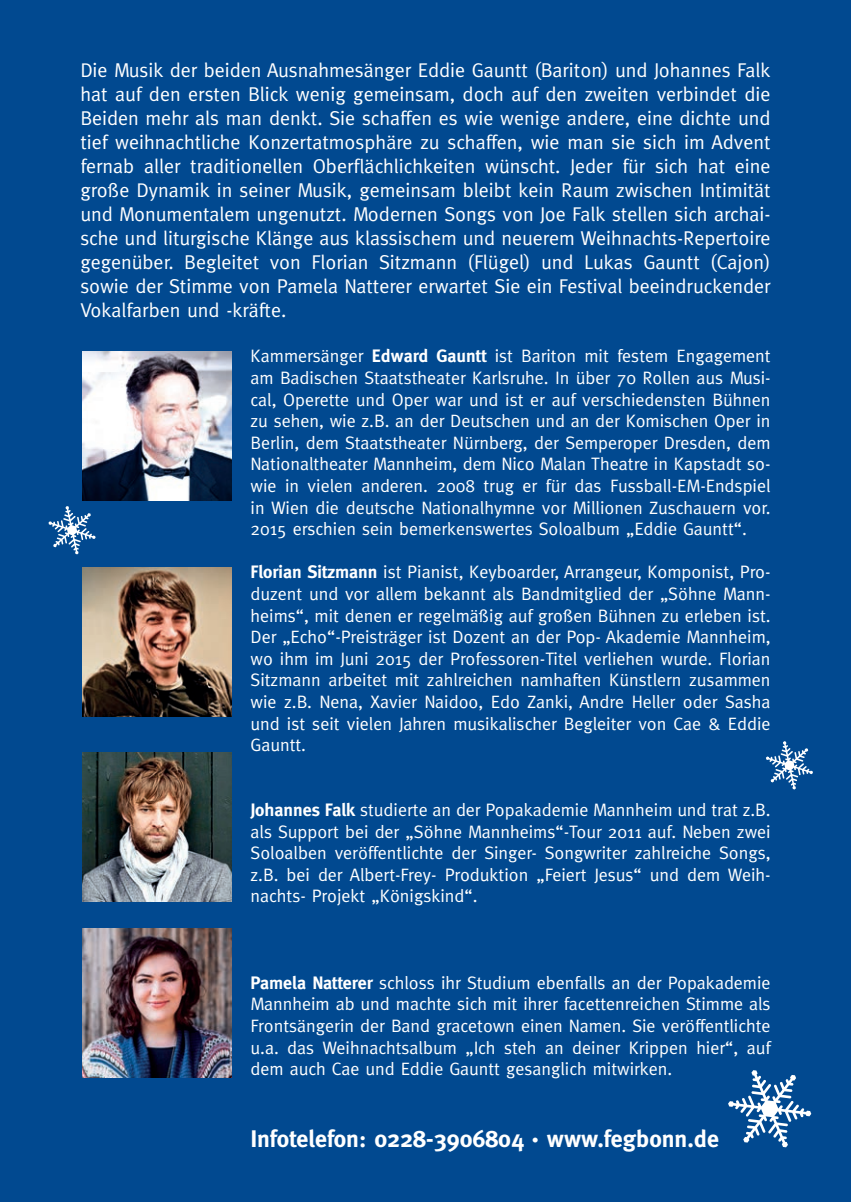
<style>
.page{position:relative;width:851px;height:1202px;background:#fff}
.page>*{position:absolute;margin:0;border:0;box-sizing:border-box;transform-origin:0 0}
.t1{font:700 24px "Meta";color:#fff}
.t2{font:20px/24px "Meta";color:#fff;text-align:justify}
.t3{font:18px/21.6px "Meta";color:#fff;text-align:justify}
.s1{font-weight:700}
.s2{font-size:14px}
</style>
<div class="page">
<div style="left:0;top:0;width:850px;height:1202px;background:#014990"></div>
<img style="left:82px;top:352px;width:149px;height:149px">
<img style="left:82px;top:567px;width:149px;height:149px">
<img style="left:82px;top:752px;width:149px;height:149px">
<img style="left:82px;top:928px;width:149px;height:149px">
<svg style="left:728px;top:1070px;width:83px;height:77px"></svg>
<svg style="left:766px;top:741px;width:46px;height:48px"></svg>
<svg style="left:48px;top:506px;width:48px;height:48px"></svg>
<p class="t2" style="left:80px;top:58px;width:691px">Die Musik der beiden Ausnahmesänger Eddie Gauntt (Bariton) und Johannes Falk hat auf den ersten Blick wenig gemeinsam, doch auf den zweiten verbindet die Beiden mehr als man denkt. Sie schaffen es wie wenige andere, eine dichte und tief weihnachtliche Konzertatmosphäre zu schaffen, wie man sie sich im Advent fernab aller traditionellen Oberflächlichkeiten wünscht. Jeder für sich hat eine große Dynamik in seiner Musik, gemeinsam bleibt kein Raum zwischen Intimität und Monumentalem ungenutzt. Modernen Songs von Joe Falk stellen sich archai&shy;sche und liturgische Klänge aus klassischem und neuerem Weihnachts-Repertoire gegenüber. Begleitet von Florian Sitzmann (Flügel) und Lukas Gauntt (Cajon) sowie der Stimme von Pamela Natterer erwartet Sie ein Festival beeindruckender Vokalfarben und -kräfte.</p>
<p class="t3" style="left:250px;top:345px;width:521px">Kammersänger <span class="s1">Edward Gauntt</span> ist Bariton mit festem Engagement am Badischen Staatstheater Karlsruhe. In über 70 Rollen aus Musi&shy;cal, Operette und Oper war und ist er auf verschiedensten Bühnen zu sehen, wie z.B. an der Deutschen und an der Komischen Oper in Berlin, dem Staatstheater Nürnberg, der Semperoper Dresden, dem Nationaltheater Mannheim, dem Nico Malan Theatre in Kapstadt so&shy;wie in vielen anderen. 2008 trug er für das Fussball-EM-Endspiel in Wien die deutsche Nationalhymne vor Millionen Zuschauern vor.<br>2015 erschien sein bemerkenswertes Soloalbum „Eddie Gauntt“.</p>
<p class="t3" style="left:250px;top:561px;width:521px"><span class="s1">Florian Sitzmann</span> ist Pianist, Keyboarder, Arrangeur, Komponist, Pro&shy;duzent und vor allem bekannt als Bandmitglied der „Söhne Mann&shy;heims“, mit denen er regelmäßig auf großen Bühnen zu erleben ist.<br>Der „Echo“-Preisträger ist Dozent an der Pop- Akademie Mannheim, wo ihm im Juni 2015 der Professoren-Titel verliehen wurde. Florian Sitzmann arbeitet mit zahlreichen namhaften Künstlern zusammen wie z.B. Nena, Xavier Naidoo, Edo Zanki, Andre Heller oder Sasha und ist seit vielen Jahren musikalischer Begleiter von Cae &amp; Eddie Gauntt.</p>
<p class="t3" style="left:250px;top:799px;width:521px"><span class="s1">Johannes Falk</span> studierte an der Popakademie Mannheim und trat z.B. als Support bei der „Söhne Mannheims“-Tour 2011 auf. Neben zwei Soloalben veröffentlichte der Singer- Songwriter zahlreiche Songs, z.B. bei der Albert-Frey- Produktion „Feiert Jesus“ und dem Weih&shy;nachts- Projekt „Königskind“.</p>
<p class="t3" style="left:250px;top:971px;width:521px"><span class="s1">Pamela Natterer</span> schloss ihr Studium ebenfalls an der Popakademie Mannheim ab und machte sich mit ihrer facettenreichen Stimme als Frontsängerin der Band gracetown einen Namen. Sie veröffentlichte u.a. das Weihnachtsalbum „Ich steh an deiner Krippen hier“, auf dem auch Cae und Eddie Gauntt gesanglich mitwirken.</p>
<h1 class="t1" style="left:250px;top:1125px;width:470px">Infotelefon: 0228-3906804 <span class="s2">•</span> www.fegbonn.de</h1>
</div>
